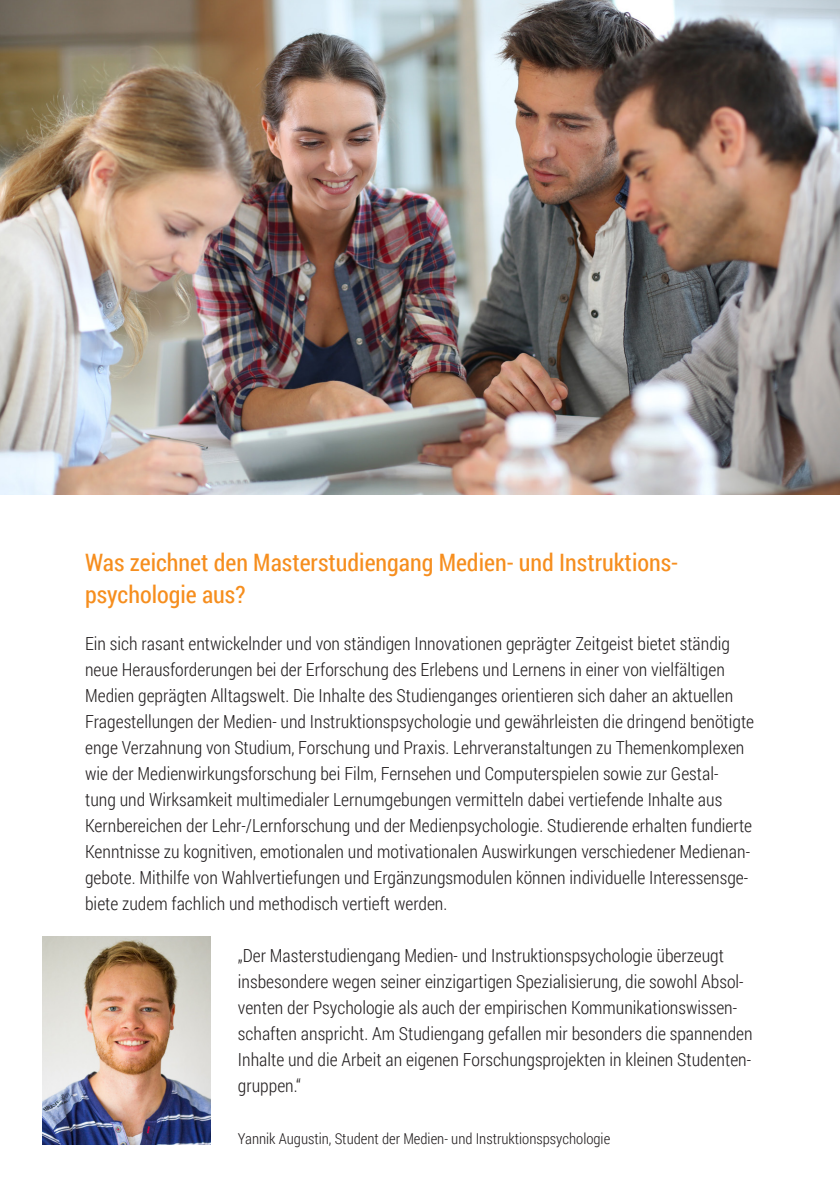
<style>
.page{position:relative;width:840px;height:1191px;background:#fff}
.page>*{position:absolute;margin:0;border:0;box-sizing:border-box;transform-origin:0 0}
.Studienbeschreibung{font:24px "Roboto Condensed";color:#f68e1e}
.Mengentext{font:300 18px/26px "Roboto Condensed";color:#231f20}
.Marginalien{font:300 15px "Roboto Condensed";color:#231f20}
</style>
<div class="page">
<img style="left:0;top:0;width:839px;height:494px">
<img style="left:43px;top:936px;width:167px;height:208px">
<p class="Studienbeschreibung" style="left:85px;top:546px;width:594px">Was zeichnet den Masterstudiengang Medien- und Instruktions-</p>
<p class="Studienbeschreibung" style="left:85px;top:578px;width:162px">psychologie aus?</p>
<p class="Mengentext" style="left:85px;top:630px;width:670px">Ein sich rasant entwickelnder und von ständigen Innovationen geprägter Zeitgeist bietet ständig neue Herausforderungen bei der Erforschung des Erlebens und Lernens in einer von vielfältigen Medien geprägten Alltagswelt. Die Inhalte des Studienganges orientieren sich daher an aktuellen Fragestellungen der Medien- und Instruktionspsychologie und gewährleisten die dringend benötigte enge Verzahnung von Studium, Forschung und Praxis. Lehrveranstaltungen zu Themenkomplexen wie der Medienwirkungsforschung bei Film, Fernsehen und Computerspielen sowie zur Gestal-<br>tung und Wirksamkeit multimedialer Lernumgebungen vermitteln dabei vertiefende Inhalte aus Kernbereichen der Lehr-/Lernforschung und der Medienpsychologie. Studierende erhalten fundierte Kenntnisse zu kognitiven, emotionalen und motivationalen Auswirkungen verschiedener Medienan&shy;gebote. Mithilfe von Wahlvertiefungen und Ergänzungsmodulen können individuelle Interessensge&shy;biete zudem fachlich und methodisch vertieft werden.</p>
<p class="Mengentext" style="left:238px;top:942px;width:516px">„Der Masterstudiengang Medien- und Instruktionspsychologie überzeugt insbesondere wegen seiner einzigartigen Spezialisierung, die sowohl Absol&shy;venten der Psychologie als auch der empirischen Kommunikationswissen&shy;schaften anspricht. Am Studiengang gefallen mir besonders die spannenden Inhalte und die Arbeit an eigenen Forschungsprojekten in kleinen Studenten&shy;gruppen.“</p>
<p class="Marginalien" style="left:238px;top:1128px;width:373px">Yannik Augustin, Student der Medien- und Instruktionspsychologie</p>
</div>
